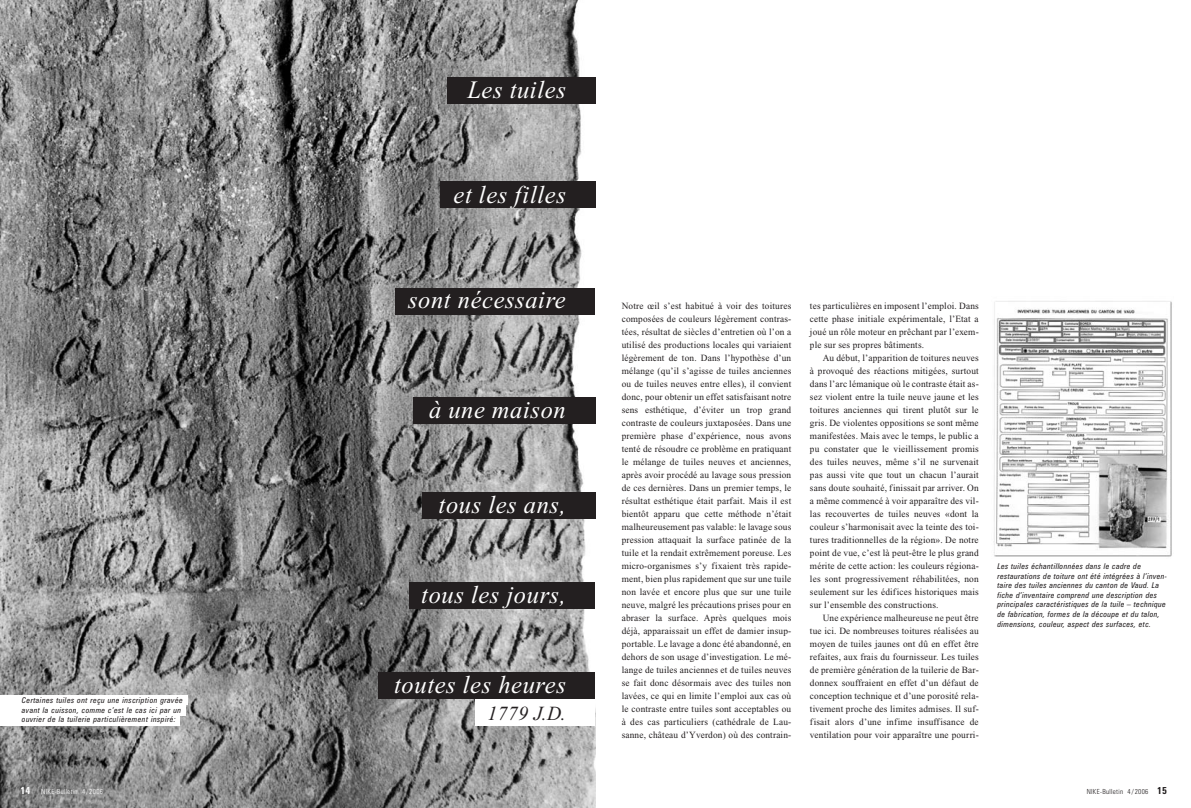
<style>
.page{position:relative;width:1191px;height:808px;background:#fff}
.page>*{position:absolute;margin:0;border:0;box-sizing:border-box;transform-origin:0 0}
.t1{font:italic 25px "Times New Roman";letter-spacing:.025em;color:#fff}
.t2{font:italic 20px "Times New Roman";color:#231f20}
.t3{font:9.5px/13px "Times New Roman";letter-spacing:.015em;color:#231f20;text-align:justify}
.t4{font:italic condensed 8px/9.6px "Zurich BT";letter-spacing:.04em;color:#231f20}
.t5{font:300 condensed 7px "Zurich BT";letter-spacing:.045em;color:#fff}
.t6{font:300 condensed 7px "Zurich BT";letter-spacing:.045em;color:#231f20}
.s1{font-weight:700;font-size:10px}
</style>
<div class="page">
<img style="left:0;top:0;width:595px;height:808px">
<div style="left:0;top:695px;width:187px;height:10px;background:#fff"></div>
<div style="left:0;top:705px;width:185px;height:11px;background:#fff"></div>
<div style="left:0;top:715px;width:179px;height:10px;background:#fff"></div>
<img style="left:993px;top:301px;width:179px;height:256px">
<div style="left:447px;top:77px;width:148px;height:27px;background:#231f20"></div>
<div style="left:440px;top:181px;width:155px;height:27px;background:#231f20"></div>
<div style="left:395px;top:288px;width:200px;height:26px;background:#231f20"></div>
<div style="left:413px;top:397px;width:182px;height:27px;background:#231f20"></div>
<div style="left:422px;top:492px;width:173px;height:27px;background:#231f20"></div>
<div style="left:409px;top:582px;width:186px;height:27px;background:#231f20"></div>
<div style="left:378px;top:672px;width:217px;height:27px;background:#231f20"></div>
<div style="left:476px;top:699px;width:119px;height:27px;background:#fff"></div>
<p class="t4" style="left:22px;top:696px;width:162px">Certaines tuiles ont reçu une inscription gravée avant la cuisson, comme c’est le cas ici par un ouvrier de la tuilerie particulièrement inspiré:</p>
<p class="t5" style="left:21px;top:789px;width:84px"><span class="s1">14</span> NIKE-Bulletin 4/2006</p>
<h1 class="t1" style="left:467px;top:81px;width:100px">Les tuiles</h1>
<h1 class="t1" style="left:453px;top:186px;width:114px">et les filles</h1>
<h1 class="t1" style="left:408px;top:291px;width:159px">sont nécessaire</h1>
<h1 class="t1" style="left:429px;top:401px;width:138px">à une maison</h1>
<h1 class="t1" style="left:438px;top:496px;width:129px">tous les ans,</h1>
<h1 class="t1" style="left:421px;top:586px;width:146px">tous les jours,</h1>
<h1 class="t1" style="left:394px;top:676px;width:173px">toutes les heures</h1>
<h2 class="t2" style="left:487px;top:706px;width:80px">1779 J.D.</h2>
<p class="t3" style="left:622px;top:300px;width:171px">Notre œil s’est habitué à voir des toitures composées de couleurs légèrement contras&shy;tées, résultat de siècles d’entretien où l’on a utilisé des productions locales qui variaient légèrement de ton. Dans l’hypothèse d’un mélange (qu’il s’agisse de tuiles anciennes ou de tuiles neuves entre elles), il convient donc, pour obtenir un effet satisfaisant notre sens esthétique, d’éviter un trop grand contraste de couleurs juxtaposées. Dans une première phase d’expérience, nous avons tenté de résoudre ce problème en pratiquant le mélange de tuiles neuves et anciennes, après avoir procédé au lavage sous pression de ces dernières. Dans un premier temps, le résultat esthétique était parfait. Mais il est bientôt apparu que cette méthode n’était malheureusement pas valable: le lavage sous pression attaquait la surface patinée de la tuile et la rendait extrêmement poreuse. Les micro-organismes s’y fixaient très rapide&shy;ment, bien plus rapidement que sur une tuile non lavée et encore plus que sur une tuile neuve, malgré les précautions prises pour en abraser la surface. Après quelques mois déjà, apparaissait un effet de damier insup&shy;portable. Le lavage a donc été abandonné, en dehors de son usage d’investigation. Le mé&shy;lange de tuiles anciennes et de tuiles neuves se fait donc désormais avec des tuiles non lavées, ce qui en limite l’emploi aux cas où le contraste entre tuiles sont acceptables ou à des cas particuliers (cathédrale de Lau&shy;sanne, château d’Yverdon) où des contrain-</p>
<p class="t3" style="left:810px;top:300px;width:170px">tes particulières en imposent l’emploi. Dans cette phase initiale expérimentale, l’Etat a joué un rôle moteur en prêchant par l’exem&shy;ple sur ses propres bâtiments.</p>
<p class="t3" style="left:810px;top:352px;width:170px;text-indent:13px">Au début, l’apparition de toitures neuves à provoqué des réactions mitigées, surtout dans l’arc lémanique où le contraste était as&shy;sez violent entre la tuile neuve jaune et les toitures anciennes qui tirent plutôt sur le gris. De violentes oppositions se sont même manifestées. Mais avec le temps, le public a pu constater que le vieillissement promis des tuiles neuves, même s’il ne survenait pas aussi vite que tout un chacun l’aurait sans doute souhaité, finissait par arriver. On a même commencé à voir apparaître des vil&shy;las recouvertes de tuiles neuves «dont la couleur s’harmonisait avec la teinte des toi&shy;tures traditionnelles de la région». De notre point de vue, c’est là peut-être le plus grand mérite de cette action: les couleurs régiona&shy;les sont progressivement réhabilitées, non seulement sur les édifices historiques mais sur l’ensemble des constructions.</p>
<p class="t3" style="left:810px;top:612px;width:170px;text-indent:13px">Une expérience malheureuse ne peut être tue ici. De nombreuses toitures réalisées au moyen de tuiles jaunes ont dû en effet être refaites, aux frais du fournisseur. Les tuiles de première génération de la tuilerie de Bar&shy;donnex souffraient en effet d’un défaut de conception technique et d’une porosité rela&shy;tivement proche des limites admises. Il suf&shy;fisait alors d’une infime insuffisance de ventilation pour voir apparaître une pourri-</p>
<p class="t4" style="left:997px;top:562px;width:171px">Les tuiles échantillonnées dans le cadre de restaurations de toiture ont été intégrées à l’inven&shy;taire des tuiles anciennes du canton de Vaud. La fiche d’inventaire comprend une description des principales caractéristiques de la tuile – technique de fabrication, formes de la découpe et du talon, dimensions, couleur, aspect des surfaces, etc.</p>
<p class="t6" style="left:1086px;top:789px;width:82px">NIKE-Bulletin 4/2006 <span class="s1">15</span></p>
</div>
